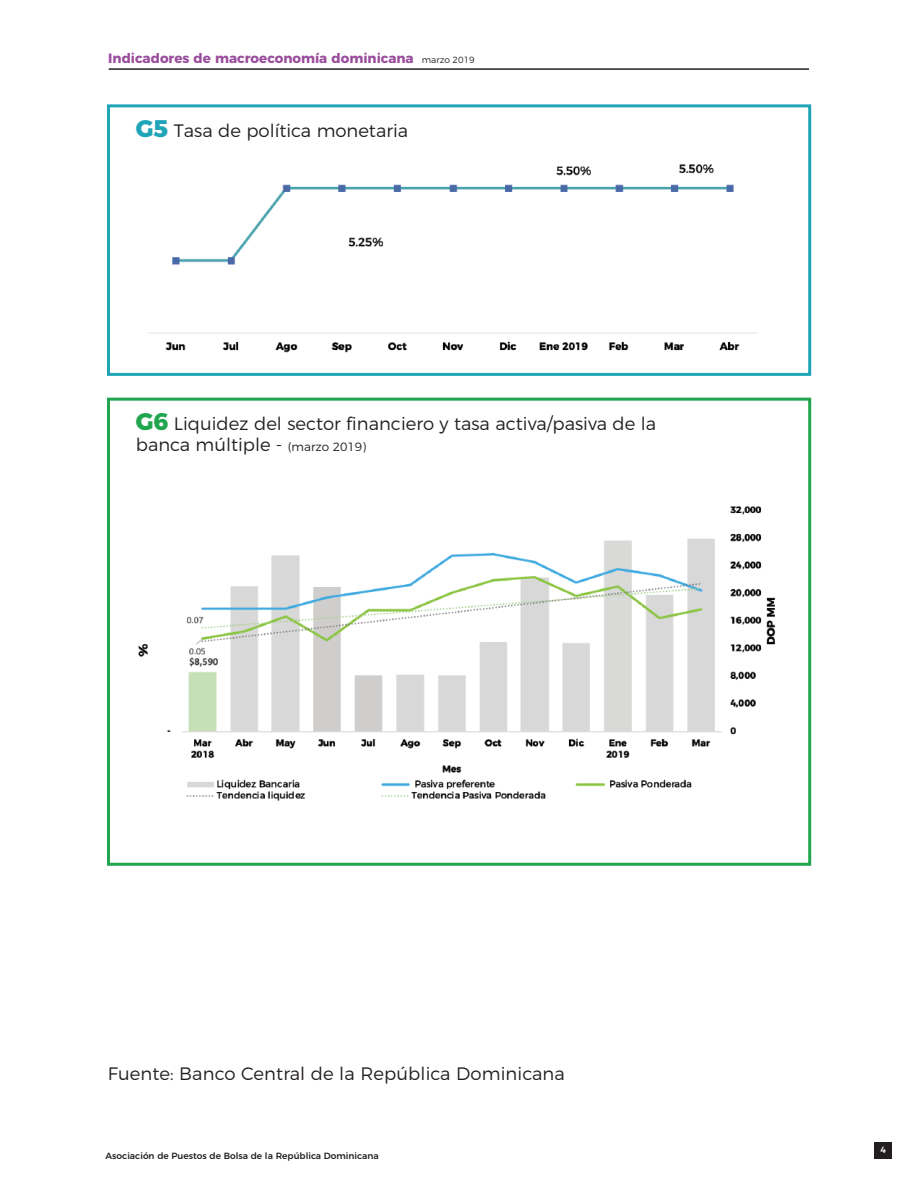
<style>
.page{position:relative;width:918px;height:1188px;background:#fff}
.page>*{position:absolute;margin:0;border:0;box-sizing:border-box;transform-origin:0 0}
.t1{font:300 18px/21.6px "Montserrat";color:#231f20}
.t2{font:700 13.5px "Montserrat";color:#9a4d9d}
.t3{font:500 9px "Montserrat";color:#231f20}
.t4{font:500 9px "Montserrat";color:#fff}
.s1{font-weight:300;font-size:9px;color:#231f20}
.s2{font-weight:800;font-size:24px;color:#20a5b8}
.s3{font-weight:800;font-size:24px;color:#21a64f}
.s4{font-size:12px}
</style>
<div class="page">
<img style="left:138px;top:506px;width:638px;height:295px">
<div style="left:303px;top:513px;width:148px;height:39px;background:#fff"></div>
<img style="left:148px;top:164px;width:609px;height:189px">
<hr style="left:109px;top:68px;width:700px;height:2px;background:#231f20">
<div style="left:107px;top:104px;width:704px;height:272px;border:3px solid #20a5b8"></div>
<div style="left:107px;top:398px;width:704px;height:468px;border:3px solid #21a64f"></div>
<div style="left:875px;top:1142px;width:17px;height:17px;background:#231f20"></div>
<p class="t2" style="left:108px;top:47px;width:368px">Indicadores de macroeconomía dominicana <span class="s1">marzo 2019</span></p>
<p class="t1" style="left:136px;top:118px;width:274px"><span class="s2">G5</span> Tasa de política monetaria</p>
<p class="t1" style="left:136px;top:411px;width:522px"><span class="s3">G6</span> Liquidez del sector financiero y tasa activa/pasiva de la banca múltiple - <span class="s4">(marzo 2019)</span></p>
<p class="t1" style="left:108px;top:1061px;width:459px">Fuente: Banco Central de la República Dominicana</p>
<p class="t3" style="left:106px;top:1149px;width:275px">Asociación de Puestos de Bolsa de la República Dominicana</p>
<p class="t4" style="left:881px;top:1143px;width:7px">4</p>
</div>
